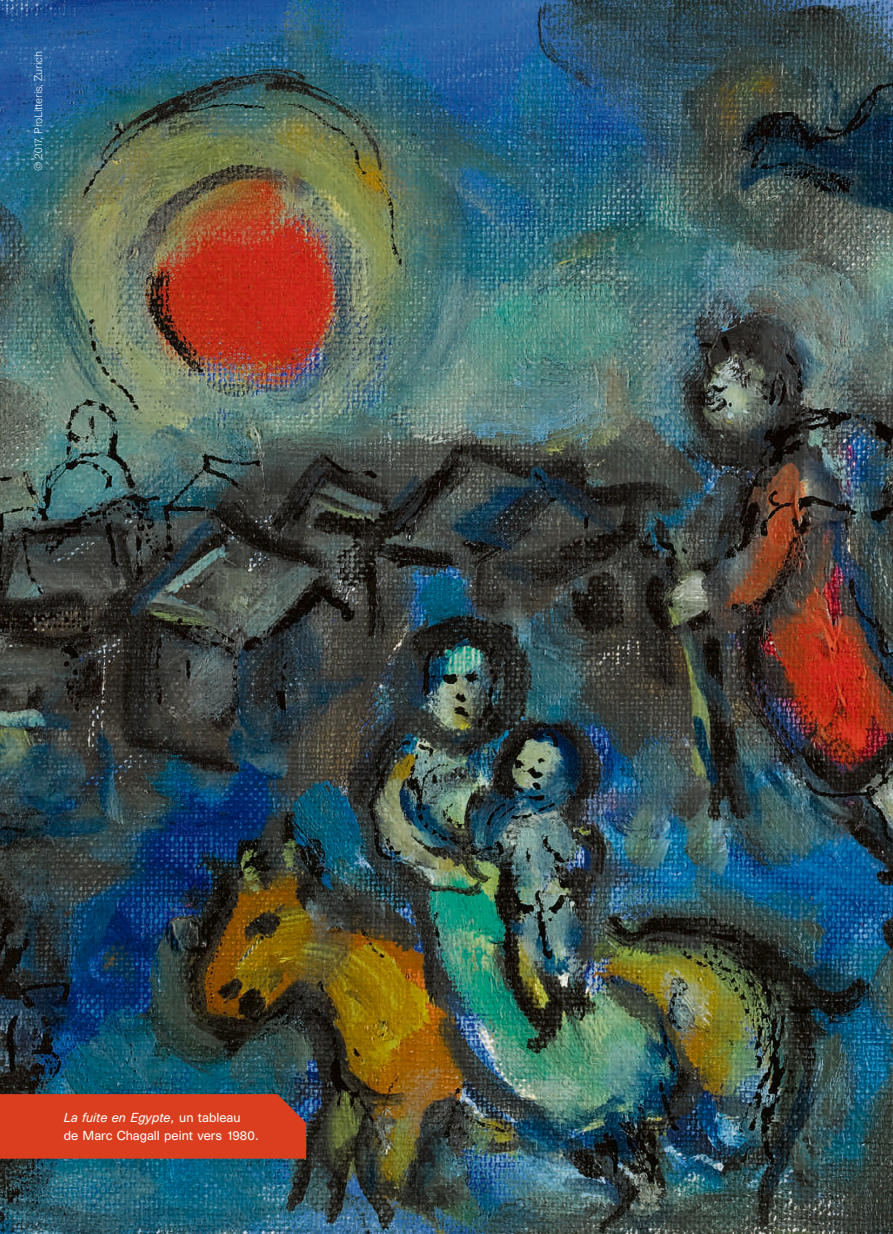
<style>
.page{position:relative;width:893px;height:1234px;background:#fff}
.page>*{position:absolute;margin:0;border:0;box-sizing:border-box;transform-origin:0 0}
.REF_Texte-encadre_in{font:12px "Unica SB";color:#fff}
.REF_Texte-encadre_in-2{font:italic 12px "Unica SB";color:#fff}
.REF_legendes_copyrig{font:300 10.2px "Unica SB";letter-spacing:-.01em;color:#fff}
.s1{font-style:normal}
</style>
<div class="page">
<img style="left:0;top:0;width:893px;height:1233px">
<div style="left:0;top:1093px;width:306px;height:65px;background:#da3e1f"></div>
<p class="REF_legendes_copyrig" style="left:32px;top:171px;width:121px;rotate:-90deg">© 2017, ProLitteris, Zurich</p>
<p class="REF_Texte-encadre_in-2" style="left:64px;top:1109px;width:178px">La fuite en Egypte, <span class="s1">un tableau</span></p>
<p class="REF_Texte-encadre_in" style="left:64px;top:1128px;width:197px">de Marc Chagall peint vers 1980.</p>
</div>
